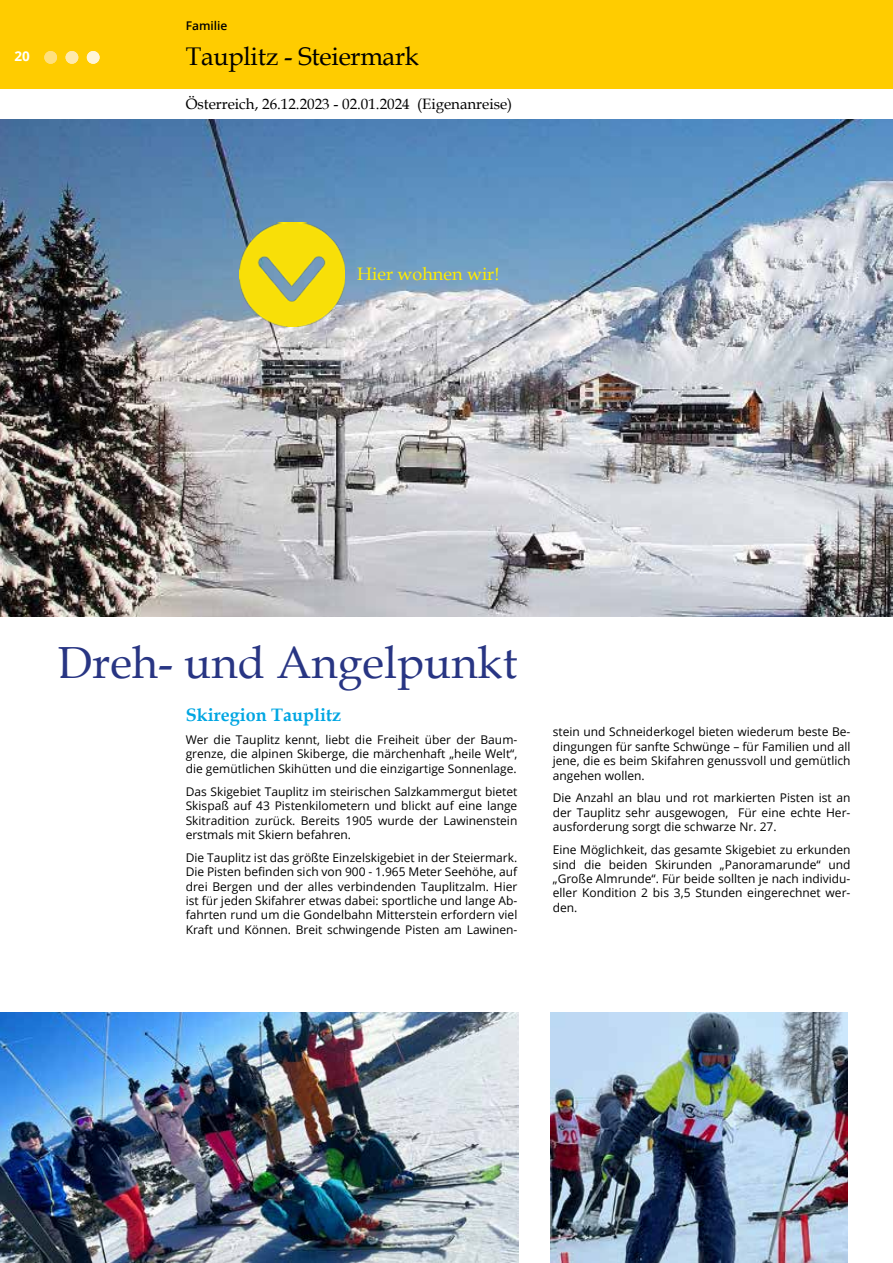
<style>
.page{position:relative;width:893px;height:1263px;background:#fff}
.page>*{position:absolute;margin:0;border:0;box-sizing:border-box;transform-origin:0 0}
.t1{font:45px "Book Antiqua";color:#283583}
.t2{font:25.5px "Book Antiqua";letter-spacing:-.01em;color:#000}
.t3{font:700 18px "Book Antiqua";color:#00a6e2}
.t4{font:18px "Book Antiqua";color:#ffed00}
.t5{font:15px "Book Antiqua";color:#000}
.t6{font:700 13.5px "Open Sans";color:#fff}
.t7{font:12px/14.4px "Open Sans";color:#000;text-align:justify}
.t8{font:600 12px "Open Sans";color:#000}
</style>
<div class="page">
<img style="left:0;top:119px;width:893px;height:498px">
<div style="left:0;top:0;width:893px;height:89px;background:#fc0"></div>
<img style="left:550px;top:1012px;width:298px;height:251px">
<img style="left:0;top:1012px;width:519px;height:251px">
<div style="left:44px;top:51px;width:13px;height:13px;background:#ffe07d;border-radius:50%"></div>
<div style="left:66px;top:51px;width:12px;height:13px;background:#ffeaad;border-radius:50%"></div>
<div style="left:87px;top:51px;width:13px;height:13px;background:#fff5d8;border-radius:50%"></div>
<img style="left:240px;top:222px;width:104px;height:104px">
<p class="t6" style="left:15px;top:47px;width:17px">20</p>
<p class="t8" style="left:186px;top:18px;width:43px">Familie</p>
<h2 class="t2" style="left:186px;top:39px;width:235px">Tauplitz - Steiermark</h2>
<p class="t5" style="left:186px;top:93px;width:328px">Österreich, 26.12.2023 - 02.01.2024 (Eigenanreise)</p>
<h3 class="t4" style="left:357px;top:261px;width:144px">Hier wohnen wir!</h3>
<h1 class="t1" style="left:58px;top:631px;width:461px">Dreh- und Angelpunkt</h1>
<h3 class="t3" style="left:186px;top:703px;width:157px">Skiregion Tauplitz</h3>
<p class="t7" style="left:186px;top:732px;width:333px">Wer die Tauplitz kennt, liebt die Freiheit über der Baum&shy;grenze, die alpinen Skiberge, die märchenhaft „heile Welt“, die gemütlichen Skihütten und die einzigartige Sonnenlage.</p>
<p class="t7" style="left:186px;top:784px;width:333px">Das Skigebiet Tauplitz im steirischen Salzkammergut bietet Skispaß auf 43 Pistenkilometern und blickt auf eine lange Skitradition zurück. Bereits 1905 wurde der Lawinenstein erstmals mit Skiern befahren.</p>
<p class="t7" style="left:186px;top:850px;width:333px">Die Tauplitz ist das größte Einzelskigebiet in der Steiermark.<br>Die Pisten befinden sich von 900 - 1.965 Meter Seehöhe, auf drei Bergen und der alles verbindenden Tauplitzalm. Hier ist für jeden Skifahrer etwas dabei: sportliche und lange Ab&shy;fahrten rund um die Gondelbahn Mitterstein erfordern viel Kraft und Können. Breit schwingende Pisten am Lawinen-</p>
<p class="t7" style="left:553px;top:724px;width:299px">stein und Schneiderkogel bieten wiederum beste Be&shy;dingungen für sanfte Schwünge – für Familien und all jene, die es beim Skifahren genussvoll und gemütlich angehen wollen.</p>
<p class="t7" style="left:553px;top:791px;width:299px">Die Anzahl an blau und rot markierten Pisten ist an der Tauplitz sehr ausgewogen, Für eine echte Her&shy;ausforderung sorgt die schwarze Nr. 27.</p>
<p class="t7" style="left:553px;top:842px;width:299px">Eine Möglichkeit, das gesamte Skigebiet zu erkunden sind die beiden Skirunden „Panoramarunde“ und „Große Almrunde“. Für beide sollten je nach individu&shy;eller Kondition 2 bis 3,5 Stunden eingerechnet wer&shy;den.</p>
</div>
